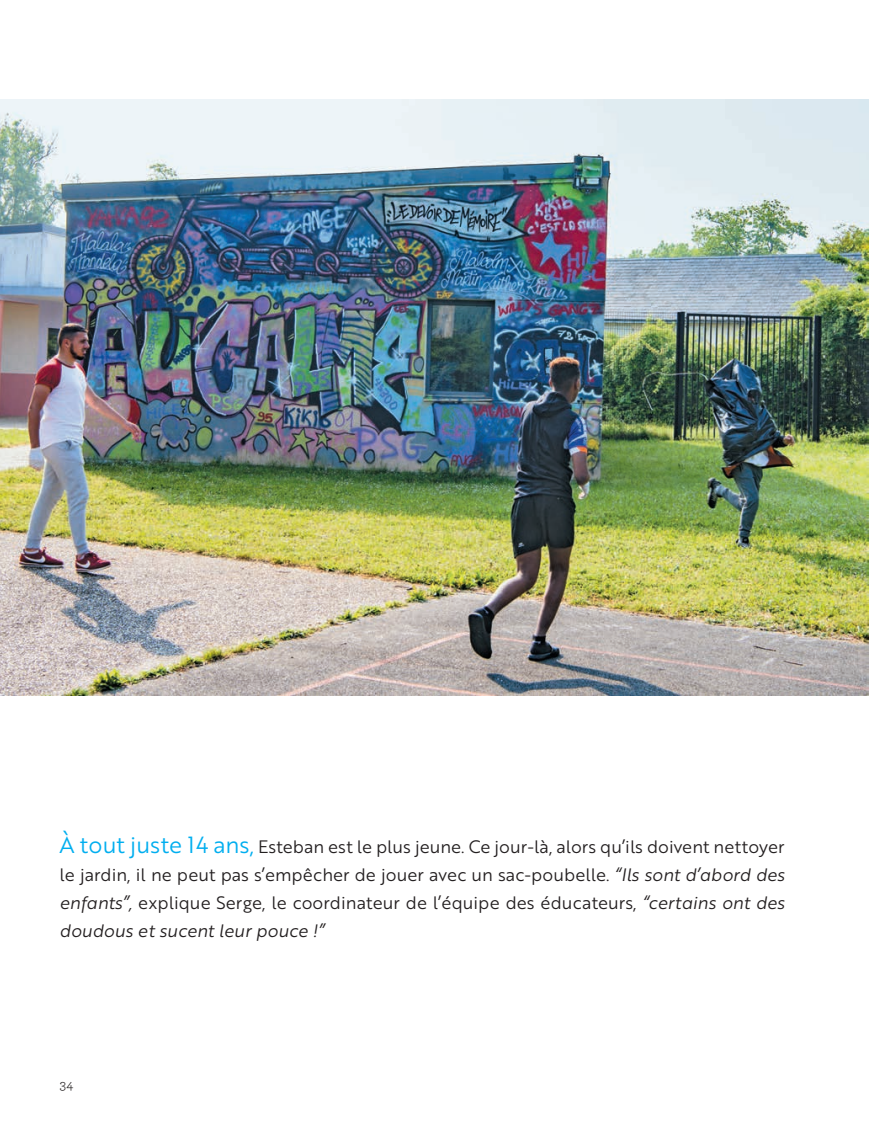
<style>
.page{position:relative;width:869px;height:1132px;background:#fff}
.page>*{position:absolute;margin:0;border:0;box-sizing:border-box;transform-origin:0 0}
.t1{font:17.5px/28px "Brother 1816 Book";color:#231f20;text-align:justify}
.t2{font:17.5px "Brother 1816 Book Italic";color:#231f20}
.t3{font:14px "Archer";color:#231f20}
.s1{font-size:22.75px;color:#00aeef}
.s2{font-family:"Brother 1816 Book Italic"}
</style>
<div class="page">
<img style="left:0;top:99px;width:868px;height:596px">
<p class="t1" style="left:60px;top:831px;width:726px"><span class="s1">À tout juste 14 ans,</span> Esteban est le plus jeune. Ce jour-là, alors qu’ils doivent nettoyer le jardin, il ne peut pas s’empêcher de jouer avec un sac-poubelle. <span class="s2">“Ils sont d’abord des enfants”,</span> explique Serge, le coordinateur de l’équipe des éducateurs, <span class="s2">“certains ont des</span></p>
<p class="t2" style="left:60px;top:917px;width:266px">doudous et sucent leur pouce !”</p>
<p class="t3" style="left:60px;top:1073px;width:15px">34</p>
</div>
